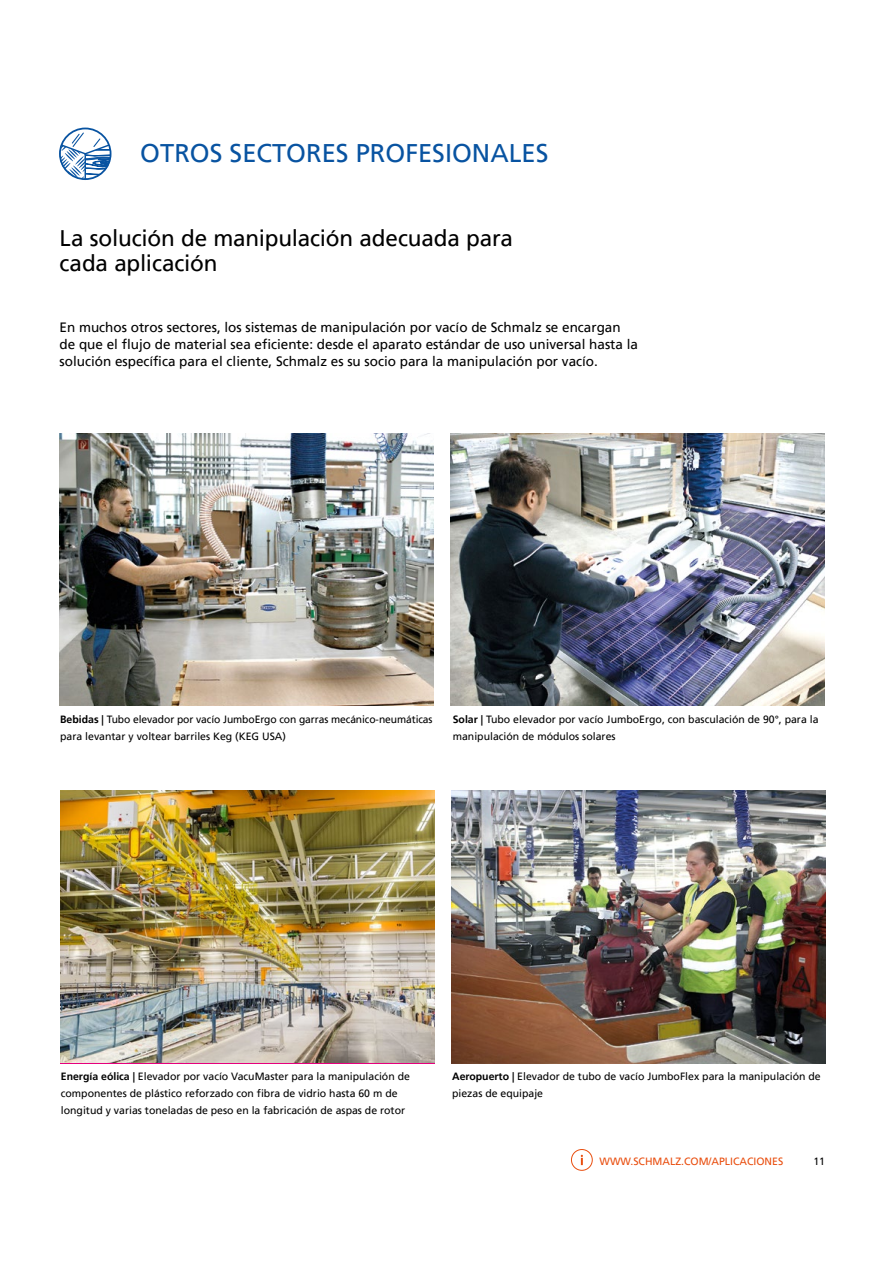
<style>
.page{position:relative;width:893px;height:1263px;background:#fff}
.page>*{position:absolute;margin:0;border:0;box-sizing:border-box;transform-origin:0 0}
.t1{font:25.5px "Frutiger LT Pro";color:#0853a1}
.t2{font:22.5px/25.5px "Frutiger LT Pro";letter-spacing:-.01em;color:#000}
.t3{font:13.5px/17px "Frutiger LT Pro";color:#000}
.t4{font:10.5px/17px "Frutiger LT Pro";color:#000}
.t5{font:10.5px "Frutiger LT Pro";color:#e94e0f}
.s1{font-weight:700}
</style>
<div class="page">
<img style="left:451px;top:434px;width:374px;height:272px">
<svg style="left:59px;top:132px;width:53px;height:48px"></svg>
<img style="left:60px;top:434px;width:374px;height:272px">
<div style="left:571px;top:1149px;width:21px;height:21px;border:1px solid #e94e0f;border-radius:50%"></div>
<svg style="left:581px;top:1155px;width:2px;height:10px"></svg>
<img style="left:60px;top:791px;width:374px;height:272px">
<img style="left:451px;top:791px;width:375px;height:272px">
<h1 class="t1" style="left:140px;top:138px;width:410px">OTROS SECTORES PROFESIONALES</h1>
<h2 class="t2" style="left:60px;top:225px;width:455px">La solución de manipulación adecuada para cada aplicación</h2>
<p class="t3" style="left:60px;top:319px;width:580px">En muchos otros sectores, los sistemas de manipulación por vacío de Schmalz se encargan de que el flujo de material sea eficiente: desde el aparato estándar de uso universal hasta la solución específica para el cliente, Schmalz es su socio para la manipulación por vacío.</p>
<p class="t4" style="left:60px;top:711px;width:374px"><span class="s1">Bebidas |</span> Tubo elevador por vacío JumboErgo con garras mecánico-neumáticas para levantar y voltear barriles Keg (KEG USA)</p>
<p class="t4" style="left:453px;top:711px;width:367px"><span class="s1">Solar |</span> Tubo elevador por vacío JumboErgo, con basculación de 90°, para la manipulación de módulos solares</p>
<p class="t4" style="left:61px;top:1068px;width:350px"><span class="s1">Energía eólica |</span> Elevador por vacío VacuMaster para la manipulación de componentes de plástico reforzado con fibra de vidrio hasta 60 m de longitud y varias toneladas de peso en la fabricación de aspas de rotor</p>
<p class="t4" style="left:452px;top:1068px;width:370px"><span class="s1">Aeropuerto |</span> Elevador de tubo de vacío JumboFlex para la manipulación de piezas de equipaje</p>
<p class="t5" style="left:599px;top:1155px;width:185px">WWW.SCHMALZ.COM/APLICACIONES</p>
<p class="t4" style="left:813px;top:1153px;width:13px">11</p>
</div>
